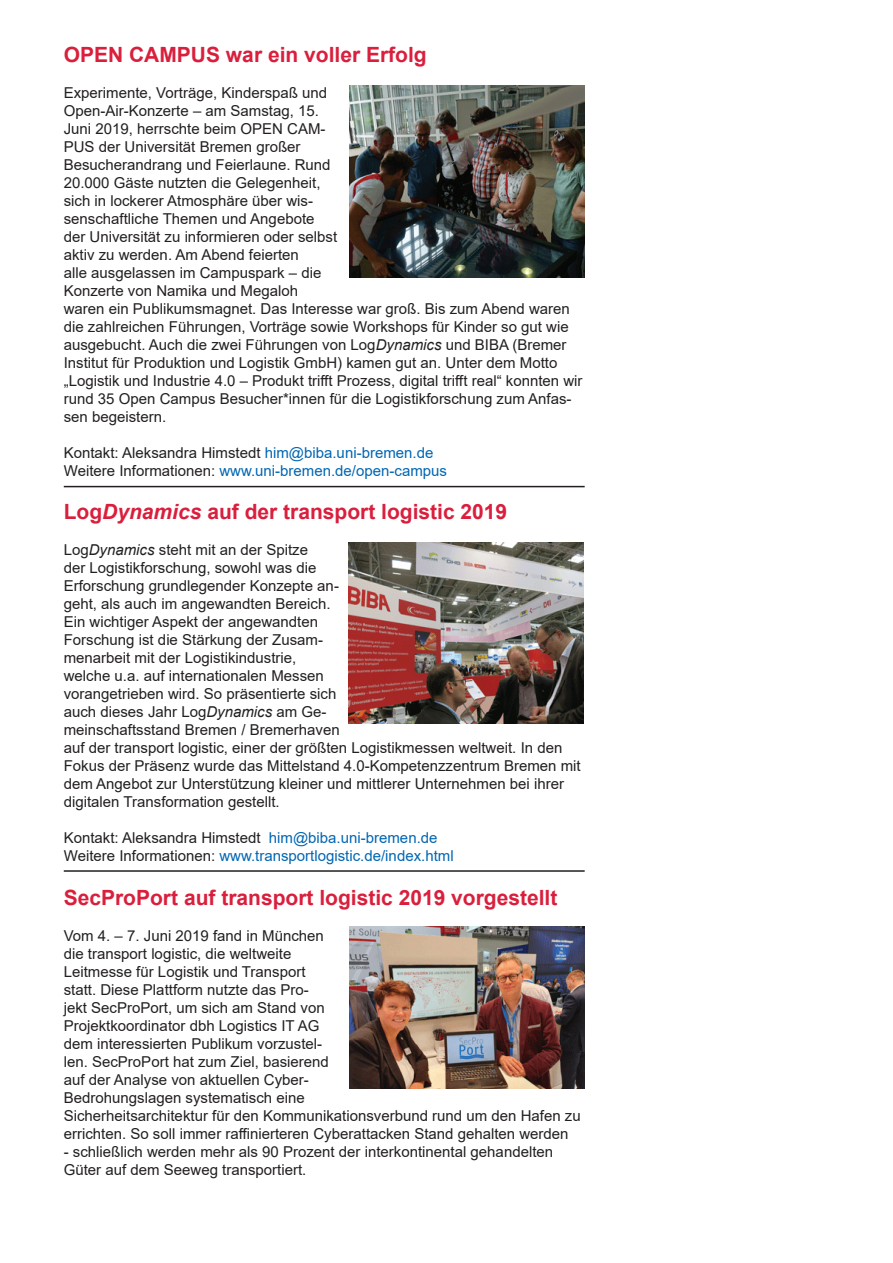
<style>
.page{position:relative;width:893px;height:1263px;background:#fff}
.page>*{position:absolute;margin:0;border:0;box-sizing:border-box;transform-origin:0 0}
.t1{font:700 21px "Arial";color:#da1f3d}
.t2{font:15px/18px "Arial";color:#231f20}
.t3{font:15px/18px "Arial";color:#0166b3}
.s1{font-style:italic}
.s2{color:#231f20}
</style>
<div class="page">
<hr style="left:64px;top:486px;width:521px;height:1px;background:#231f20">
<img style="left:350px;top:85px;width:234px;height:192px">
<img style="left:349px;top:542px;width:234px;height:182px">
<hr style="left:64px;top:870px;width:521px;height:2px;background:#231f20">
<img style="left:350px;top:926px;width:234px;height:163px">
<h1 class="t1" style="left:64px;top:40px;width:364px">OPEN CAMPUS war ein voller Erfolg</h1>
<p class="t2" style="left:64px;top:84px;width:520px">Experimente, Vorträge, Kinderspaß und<br>Open-Air-Konzerte – am Samstag, 15.<br>Juni 2019, herrschte beim OPEN CAM-<br>PUS der Universität Bremen großer<br>Besucherandrang und Feierlaune. Rund<br>20.000 Gäste nutzten die Gelegenheit,<br>sich in lockerer Atmosphäre über wis-<br>senschaftliche Themen und Angebote<br>der Universität zu informieren oder selbst<br>aktiv zu werden. Am Abend feierten<br>alle ausgelassen im Campuspark – die<br>Konzerte von Namika und Megaloh<br>waren ein Publikumsmagnet. Das Interesse war groß. Bis zum Abend waren die zahlreichen Führungen, Vorträge sowie Workshops für Kinder so gut wie ausgebucht. Auch die zwei Führungen von Log<span class="s1">Dynamics</span> und BIBA (Bremer Institut für Produktion und Logistik GmbH) kamen gut an. Unter dem Motto „Logistik und Industrie 4.0 – Produkt trifft Prozess, digital trifft real“ konnten wir rund 35 Open Campus Besucher*innen für die Logistikforschung zum Anfas&shy;sen begeistern.</p>
<p class="t3" style="left:64px;top:444px;width:385px"><span class="s2">Kontakt: Aleksandra Himstedt</span> him@biba.uni-bremen.de<br><span class="s2">Weitere Informationen:</span> www.uni-bremen.de/open-campus</p>
<h1 class="t1" style="left:64px;top:497px;width:445px">Log<span class="s1">Dynamics</span> auf der transport logistic 2019</h1>
<p class="t2" style="left:64px;top:541px;width:518px">Log<span class="s1">Dynamics</span> steht mit an der Spitze<br>der Logistikforschung, sowohl was die<br>Erforschung grundlegender Konzepte an-<br>geht, als auch im angewandten Bereich.<br>Ein wichtiger Aspekt der angewandten<br>Forschung ist die Stärkung der Zusam-<br>menarbeit mit der Logistikindustrie,<br>welche u.a. auf internationalen Messen<br>vorangetrieben wird. So präsentierte sich<br>auch dieses Jahr Log<span class="s1">Dynamics</span> am Ge-<br>meinschaftsstand Bremen / Bremerhaven<br>auf der transport logistic, einer der größten Logistikmessen weltweit. In den Fokus der Präsenz wurde das Mittelstand 4.0-Kompetenzzentrum Bremen mit dem Angebot zur Unterstützung kleiner und mittlerer Unternehmen bei ihrer digitalen Transformation gestellt.</p>
<p class="t3" style="left:64px;top:829px;width:391px"><span class="s2">Kontakt: Aleksandra Himstedt</span> him@biba.uni-bremen.de<br><span class="s2">Weitere Informationen:</span> www.transportlogistic.de/index.html</p>
<h1 class="t1" style="left:64px;top:882px;width:495px">SecProPort auf transport logistic 2019 vorgestellt</h1>
<p class="t2" style="left:64px;top:926px;width:518px">Vom 4. – 7. Juni 2019 fand in München<br>die transport logistic, die weltweite<br>Leitmesse für Logistik und Transport<br>statt. Diese Plattform nutzte das Pro-<br>jekt SecProPort, um sich am Stand von<br>Projektkoordinator dbh Logistics IT AG<br>dem interessierten Publikum vorzustel-<br>len. SecProPort hat zum Ziel, basierend<br>auf der Analyse von aktuellen Cyber-<br>Bedrohungslagen systematisch eine<br>Sicherheitsarchitektur für den Kommunikationsverbund rund um den Hafen zu errichten. So soll immer raffinierteren Cyberattacken Stand gehalten werden</p>
<p class="t2" style="left:64px;top:1142px;width:491px">- schließlich werden mehr als 90 Prozent der interkontinental gehandelten<br>Güter auf dem Seeweg transportiert.</p>
</div>
